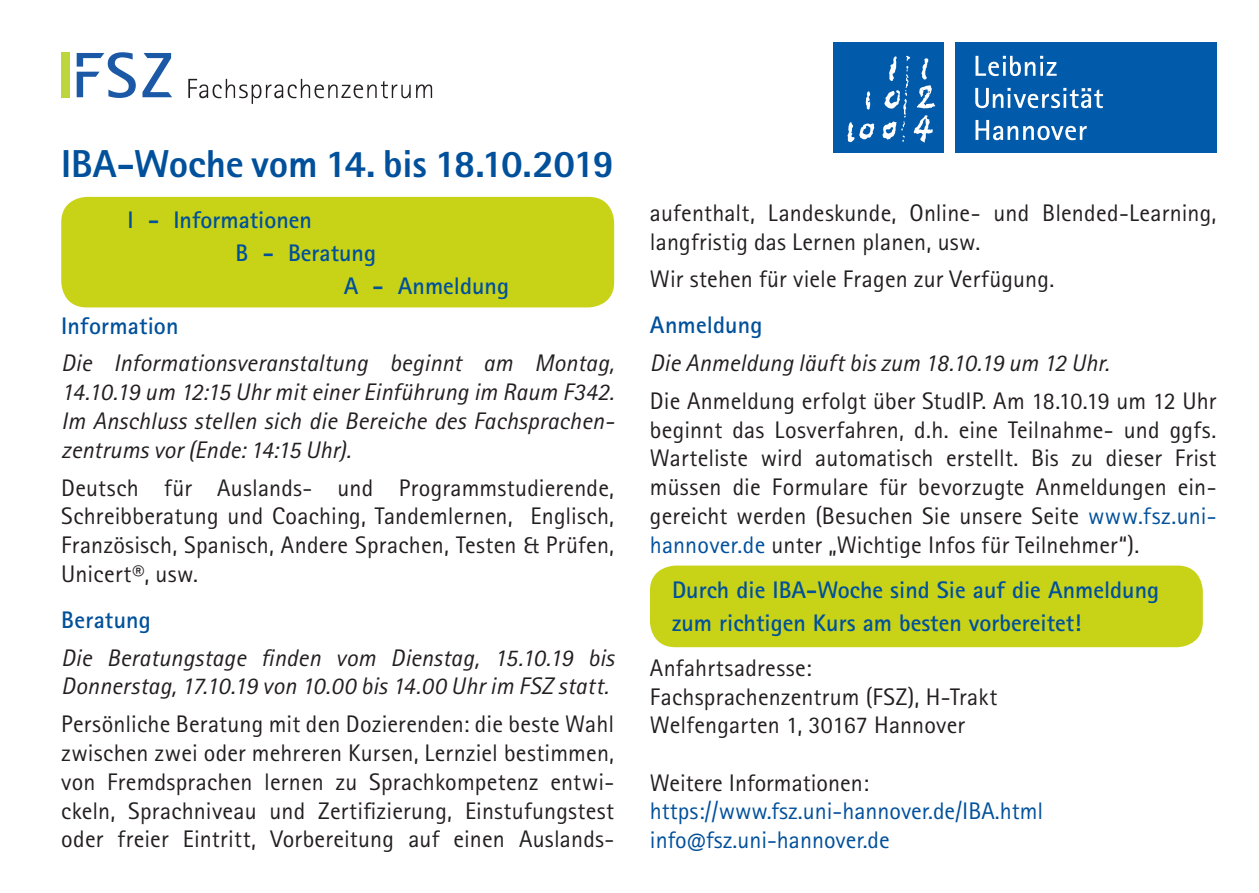
<style>
.page{position:relative;width:1259px;height:893px;background:#fff}
.page>*{position:absolute;margin:0;border:0;box-sizing:border-box;transform-origin:0 0}
.t1{font:800 39px "Rotis Sans Serif Std";letter-spacing:-.005em;color:#00509b}
.t2{font:24px/28.8px "Rotis Sans Serif Std";letter-spacing:.01em;color:#231f20;text-align:justify}
.t3{font:italic 24px/28.8px "Rotis Sans Serif Std";letter-spacing:.005em;color:#231f20;text-align:justify}
.Absatzformat_1{font:700 24px/33px "Rotis Sans Serif Std";color:#00509b}
.t4{font:24px "Rotis Sans Serif Std";color:#00509b}
.s1{font-weight:300}
.s2{color:#00509b}
</style>
<div class="page">
<div style="left:955px;top:43px;width:261px;height:110px;background:#015aaa"></div>
<div style="left:833px;top:43px;width:111px;height:110px;background:#015aaa"></div>
<svg style="left:975px;top:56px;width:81px;height:20px"></svg>
<svg style="left:975px;top:88px;width:128px;height:20px"></svg>
<svg style="left:975px;top:120px;width:111px;height:20px"></svg>
<svg style="left:847px;top:56px;width:88px;height:87px"></svg>
<div style="left:61px;top:52px;width:8px;height:46px;background:#bdd63d"></div>
<svg style="left:77px;top:52px;width:95px;height:46px"></svg>
<svg style="left:188px;top:79px;width:244px;height:25px"></svg>
<div style="left:61px;top:197px;width:553px;height:110px;background:#c8d317;border-radius:26px"></div>
<div style="left:650px;top:566px;width:552px;height:81px;background:#c8d317;border-radius:26px"></div>
<p class="t1" style="left:61px;top:139px;width:554px">IBA-Woche vom 14. bis 18.10.2019</p>
<p class="Absatzformat_1" style="left:128px;top:204px;width:186px">I - Informationen</p>
<p class="Absatzformat_1" style="left:236px;top:237px;width:142px">B - Beratung</p>
<p class="Absatzformat_1" style="left:344px;top:270px;width:167px">A - Anmeldung</p>
<p class="Absatzformat_1" style="left:61px;top:309px;width:119px">Information</p>
<p class="t3" style="left:61px;top:349px;width:554px">Die Informationsveranstaltung beginnt am Montag, 14.10.19 um 12:15 Uhr mit einer Einführung im Raum F342.<br>Im Anschluss stellen sich die Bereiche des Fachsprachen&shy;zentrums vor (Ende: 14:15 Uhr).</p>
<p class="t2" style="left:61px;top:473px;width:554px">Deutsch für Auslands- und Programmstudierende, Schreibberatung und Coaching, Tandemlernen, Englisch, Französisch, Spanisch, Andere Sprachen, Testen &amp; Prüfen, Unicert<span class="s1">®</span>, usw.</p>
<p class="Absatzformat_1" style="left:61px;top:603px;width:91px">Beratung</p>
<p class="t3" style="left:61px;top:643px;width:554px">Die Beratungstage finden vom Dienstag, 15.10.19 bis<br>Donnerstag, 17.10.19 von 10.00 bis 14.00 Uhr im FSZ statt.</p>
<p class="t2" style="left:61px;top:710px;width:554px">Persönliche Beratung mit den Dozierenden: die beste Wahl zwischen zwei oder mehreren Kursen, Lernziel bestimmen, von Fremdsprachen lernen zu Sprachkompetenz entwi&shy;ckeln, Sprachniveau und Zertifizierung, Einstufungstest oder freier Eintritt, Vorbereitung auf einen Auslands-</p>
<p class="t2" style="left:650px;top:198px;width:568px">aufenthalt, Landeskunde, Online- und Blended-Learning, langfristig das Lernen planen, usw.</p>
<p class="t2" style="left:650px;top:265px;width:406px">Wir stehen für viele Fragen zur Verfügung.</p>
<p class="Absatzformat_1" style="left:650px;top:308px;width:114px">Anmeldung</p>
<p class="t3" style="left:650px;top:349px;width:461px">Die Anmeldung läuft bis zum 18.10.19 um 12 Uhr.</p>
<p class="t2" style="left:650px;top:386px;width:568px">Die Anmeldung erfolgt über StudIP. Am 18.10.19 um 12 Uhr beginnt das Losverfahren, d.h. eine Teilnahme- und ggfs.<br>Warteliste wird automatisch erstellt. Bis zu dieser Frist müssen die Formulare für bevorzugte Anmeldungen ein&shy;gereicht werden (Besuchen Sie unsere Seite <span class="s2">www.fsz.uni&shy;hannover.de</span> unter „Wichtige Infos für Teilnehmer“).</p>
<p class="Absatzformat_1" style="left:672px;top:573px;width:489px">Durch die IBA-Woche sind Sie auf die Anmeldung zum richtigen Kurs am besten vorbereitet!</p>
<p class="t2" style="left:650px;top:653px;width:163px">Anfahrtsadresse:</p>
<p class="t2" style="left:650px;top:682px;width:349px">Fachsprachenzentrum (FSZ), H-Trakt</p>
<p class="t2" style="left:650px;top:711px;width:317px">Welfengarten 1, 30167 Hannover</p>
<p class="t2" style="left:650px;top:768px;width:221px">Weitere Informationen:</p>
<p class="t4" style="left:650px;top:797px;width:395px">https://www.fsz.uni-hannover.de/IBA.html</p>
<p class="t4" style="left:650px;top:826px;width:241px">info@fsz.uni-hannover.de</p>
</div>
